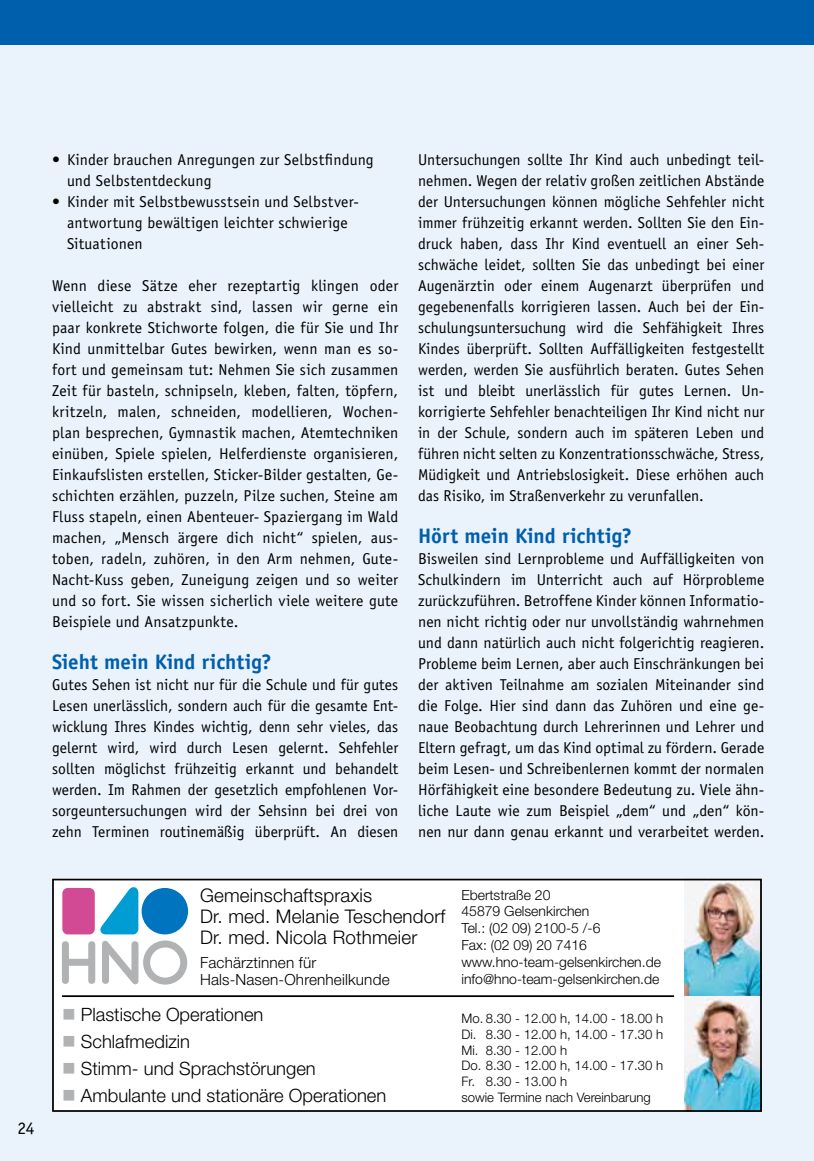
<style>
.page{position:relative;width:814px;height:1161px;background:#eaf3fc}
.page>*{position:absolute;margin:0;border:0;box-sizing:border-box;transform-origin:0 0}
.t1{font:700 21px "Officina Sans";color:#005fac}
.t2{font:300 18.72px/20.8px "Helvetica Neue";letter-spacing:.01em;color:#000}
.t3{font:300 18.38px "Helvetica Neue";color:#000}
.t4{font:17.5px "Officina Sans";color:#000}
.t5{font:15.75px/21px "Officina Sans";letter-spacing:.01em;color:#000;text-align:justify}
.t6{font:300 15.4px/24.8px "Helvetica Neue";letter-spacing:.01em;color:#000}
.t7{font:300 14px/16.8px "Helvetica Neue";color:#000}
.t8{font:300 13.12px/15.8px "Helvetica Neue";color:#000}
.s1{color:#b1b2b3}
</style>
<div class="page">
<div style="left:52px;top:879px;width:709px;height:233px;background:#fff"></div>
<svg style="left:62px;top:887px;width:125px;height:97px"></svg>
<img style="left:684px;top:882px;width:74px;height:227px">
<hr style="left:62px;top:995px;width:612px;height:2px;background:#000">
<div style="left:52px;top:879px;width:709px;height:233px;border:2px solid #000"></div>
<div style="left:0;top:0;width:814px;height:45px;background:#005fac"></div>
<p class="t5" style="left:67px;top:149px;width:308px;text-indent:-15px">• Kinder brauchen Anregungen zur Selbstfindung und Selbstentdeckung</p>
<p class="t5" style="left:67px;top:191px;width:293px;text-align:left;text-indent:-15px">• Kinder mit Selbstbewusstsein und Selbstver&shy;antwortung bewältigen leichter schwierige<br>Situationen</p>
<p class="t5" style="left:52px;top:275px;width:348px">Wenn diese Sätze eher rezeptartig klingen oder vielleicht zu abstrakt sind, lassen wir gerne ein paar konkrete Stichworte folgen, die für Sie und Ihr Kind unmittelbar Gutes bewirken, wenn man es so&shy;fort und gemeinsam tut: Nehmen Sie sich zusammen Zeit für basteln, schnipseln, kleben, falten, töpfern, kritzeln, malen, schneiden, modellieren, Wochen&shy;plan besprechen, Gymnastik machen, Atemtechniken einüben, Spiele spielen, Helferdienste organisieren, Einkaufslisten erstellen, Sticker-Bilder gestalten, Ge&shy;schichten erzählen, puzzeln, Pilze suchen, Steine am Fluss stapeln, einen Abenteuer- Spaziergang im Wald machen, „Mensch ärgere dich nicht“ spielen, aus&shy;toben, radeln, zuhören, in den Arm nehmen, Gute-Nacht-Kuss geben, Zuneigung zeigen und so weiter und so fort. Sie wissen sicherlich viele weitere gute Beispiele und Ansatzpunkte.</p>
<h1 class="t1" style="left:52px;top:648px;width:221px">Sieht mein Kind richtig?</h1>
<p class="t5" style="left:52px;top:674px;width:348px">Gutes Sehen ist nicht nur für die Schule und für gutes Lesen unerlässlich, sondern auch für die gesamte Ent&shy;wicklung Ihres Kindes wichtig, denn sehr vieles, das gelernt wird, wird durch Lesen gelernt. Sehfehler sollten möglichst frühzeitig erkannt und behandelt werden. Im Rahmen der gesetzlich empfohlenen Vor&shy;sorgeuntersuchungen wird der Sehsinn bei drei von zehn Terminen routinemäßig überprüft. An diesen</p>
<p class="t5" style="left:418px;top:149px;width:348px">Untersuchungen sollte Ihr Kind auch unbedingt teil&shy;nehmen. Wegen der relativ großen zeitlichen Abstände der Untersuchungen können mögliche Sehfehler nicht immer frühzeitig erkannt werden. Sollten Sie den Ein&shy;druck haben, dass Ihr Kind eventuell an einer Seh&shy;schwäche leidet, sollten Sie das unbedingt bei einer Augenärztin oder einem Augenarzt überprüfen und gegebenenfalls korrigieren lassen. Auch bei der Ein&shy;schulungsuntersuchung wird die Sehfähigkeit Ihres Kindes überprüft. Sollten Auffälligkeiten festgestellt werden, werden Sie ausführlich beraten. Gutes Sehen ist und bleibt unerlässlich für gutes Lernen. Un&shy;korrigierte Sehfehler benachteiligen Ihr Kind nicht nur in der Schule, sondern auch im späteren Leben und führen nicht selten zu Konzentrationsschwäche, Stress, Müdigkeit und Antriebslosigkeit. Diese erhöhen auch das Risiko, im Straßenverkehr zu verunfallen.</p>
<h1 class="t1" style="left:418px;top:522px;width:215px">Hört mein Kind richtig?</h1>
<p class="t5" style="left:418px;top:548px;width:348px">Bisweilen sind Lernprobleme und Auffälligkeiten von Schulkindern im Unterricht auch auf Hörprobleme zurückzuführen. Betroffene Kinder können Informatio&shy;nen nicht richtig oder nur unvollständig wahrnehmen und dann natürlich auch nicht folgerichtig reagieren.<br>Probleme beim Lernen, aber auch Einschränkungen bei der aktiven Teilnahme am sozialen Miteinander sind die Folge. Hier sind dann das Zuhören und eine ge&shy;naue Beobachtung durch Lehrerinnen und Lehrer und Eltern gefragt, um das Kind optimal zu fördern. Gerade beim Lesen- und Schreibenlernen kommt der normalen Hörfähigkeit eine besondere Bedeutung zu. Viele ähn&shy;liche Laute wie zum Beispiel „dem“ und „den“ kön&shy;nen nur dann genau erkannt und verarbeitet werden.</p>
<p class="t4" style="left:17px;top:1118px;width:19px">24</p>
<p class="t2" style="left:200px;top:884px;width:247px">Gemeinschaftspraxis<br>Dr. med. Melanie Teschendorf<br>Dr. med. Nicola Rothmeier</p>
<p class="t6" style="left:200px;top:953px;width:191px;line-height:17.2px">Fachärztinnen für<br>Hals-Nasen-Ohrenheilkunde</p>
<p class="t3" style="left:62px;top:1003px;width:203px"><span class="s1">■</span> Plastische Operationen</p>
<p class="t3" style="left:62px;top:1030px;width:130px"><span class="s1">■</span> Schlafmedizin</p>
<p class="t3" style="left:62px;top:1057px;width:255px"><span class="s1">■</span> Stimm- und Sprachstörungen</p>
<p class="t3" style="left:62px;top:1084px;width:326px"><span class="s1">■</span> Ambulante und stationäre Operationen</p>
<p class="t6" style="left:200px;top:1006px;width:101px">Ebertstraße 20</p>
<p class="t6" style="left:200px;top:1057px;width:224px">Fax: (02 09) 20 7416 www.hno-team-gelsenkirchen.de</p>
<p class="t7" style="left:461px;top:886px;width:201px">Ebertstraße 20<br>45879 Gelsenkirchen<br>Tel.: (02 09) 2100-5 /-6<br>Fax: (02 09) 20 7416 www.hno-team-gelsenkirchen.de info@hno-team-gelsenkirchen.de</p>
<p class="t8" style="left:461px;top:1010px;width:203px">Mo. 8.30 - 12.00 h, 14.00 - 18.00 h<br>Di. 8.30 - 12.00 h, 14.00 - 17.30 h<br>Mi. 8.30 - 12.00 h<br>Do. 8.30 - 12.00 h, 14.00 - 17.30 h<br>Fr. 8.30 - 13.00 h<br>sowie Termine nach Vereinbarung</p>
</div>
